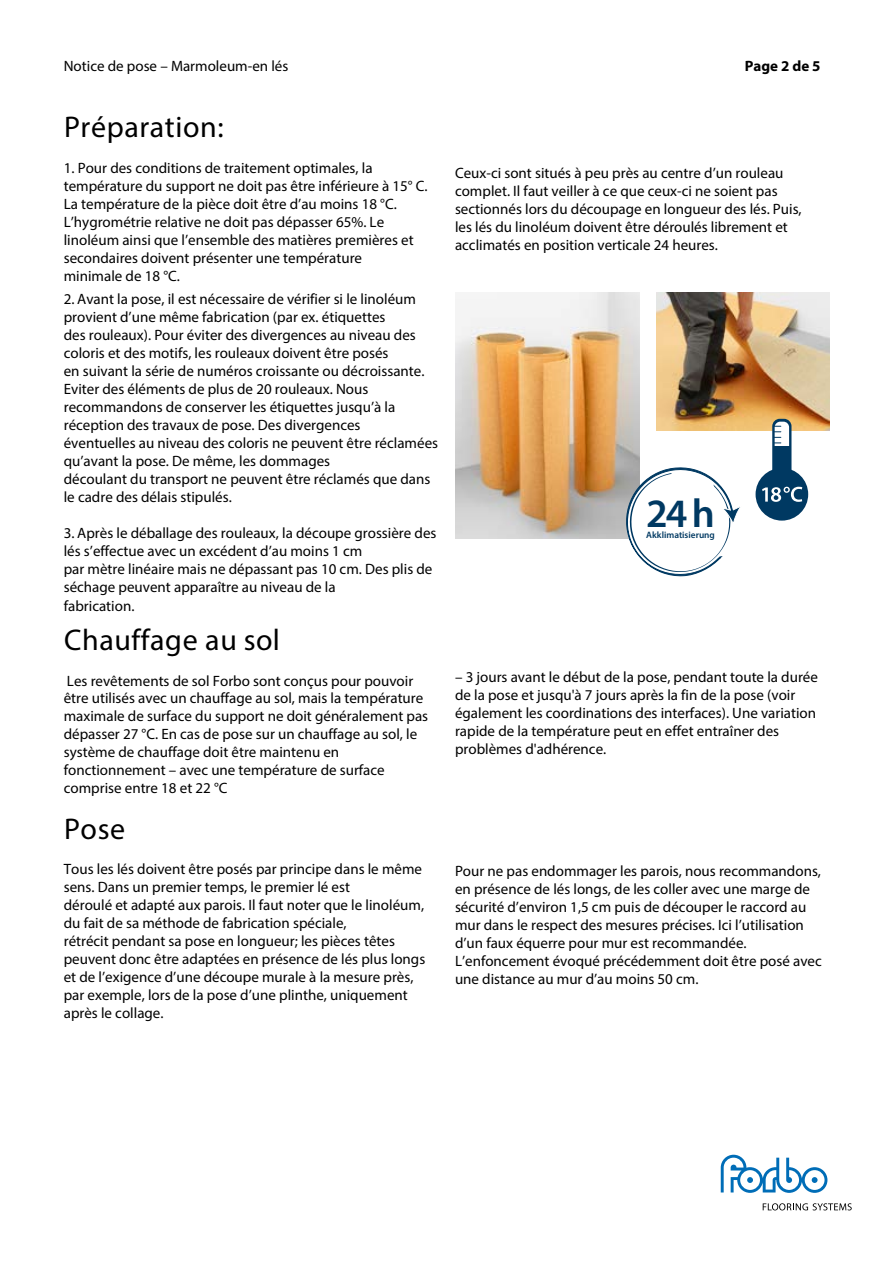
<style>
.page{position:relative;width:893px;height:1263px;background:#fff}
.page>*{position:absolute;margin:0;border:0;box-sizing:border-box;transform-origin:0 0}
.t1{font:600 40.35px "Myriad Pro";color:#003962}
.t2{font:30px "Myriad Pro";letter-spacing:.02em;color:#000}
.t3{font:15px/18px "Myriad Pro";color:#000}
.t4{font:700 15px "Myriad Pro";color:#000}
.t5{font:600 9.3px "Myriad Pro";color:#003962}
</style>
<div class="page">
<svg style="left:763px;top:1203px;width:89px;height:7px"></svg>
<svg style="left:721px;top:1155px;width:106px;height:38px"></svg>
<img style="left:656px;top:293px;width:173px;height:138px">
<img style="left:455px;top:293px;width:184px;height:246px">
<svg style="left:625px;top:466px;width:115px;height:111px"></svg>
<div style="left:756px;top:468px;width:52px;height:53px;background:#003962;border-radius:50%"></div>
<svg style="left:772px;top:419px;width:19px;height:79px"></svg>
<div style="left:775px;top:422px;width:14px;height:59px;background:#fff;border-radius:6px"></div>
<div style="left:773px;top:446px;width:17px;height:37px;background:#003962"></div>
<svg style="left:774px;top:426px;width:7px;height:18px"></svg>
<svg style="left:762px;top:487px;width:40px;height:15px"></svg>
<p class="t3" style="left:64px;top:56px;width:226px">Notice de pose – Marmoleum-en lés</p>
<p class="t4" style="left:745px;top:56px;width:77px">Page 2 de 5</p>
<h2 class="t2" style="left:64px;top:108px;width:161px">Préparation:</h2>
<p class="t3" style="left:64px;top:159px;width:365px">1. Pour des conditions de traitement optimales, la température du support ne doit pas être inférieure à 15° C.<br>La température de la pièce doit être d’au moins 18 °C.<br>L’hygrométrie relative ne doit pas dépasser 65%. Le linoléum ainsi que l’ensemble des matières premières et secondaires doivent présenter une température<br>minimale de 18 °C.</p>
<p class="t3" style="left:64px;top:290px;width:376px">2. Avant la pose, il est nécessaire de vérifier si le linoléum provient d’une même fabrication (par ex. étiquettes<br>des rouleaux). Pour éviter des divergences au niveau des coloris et des motifs, les rouleaux doivent être posés<br>en suivant la série de numéros croissante ou décroissante.<br>Eviter des éléments de plus de 20 rouleaux. Nous recommandons de conserver les étiquettes jusqu’à la réception des travaux de pose. Des divergences<br>éventuelles au niveau des coloris ne peuvent être réclamées qu’avant la pose. De même, les dommages<br>découlant du transport ne peuvent être réclamés que dans le cadre des délais stipulés.</p>
<p class="t3" style="left:64px;top:524px;width:374px">3. Après le déballage des rouleaux, la découpe grossière des lés s’effectue avec un excédent d’au moins 1 cm<br>par mètre linéaire mais ne dépassant pas 10 cm. Des plis de séchage peuvent apparaître au niveau de la<br>fabrication.</p>
<h2 class="t2" style="left:64px;top:621px;width:217px">Chauffage au sol</h2>
<p class="t3" style="left:64px;top:671px;width:366px">Les revêtements de sol Forbo sont conçus pour pouvoir être utilisés avec un chauffage au sol, mais la température maximale de surface du support ne doit généralement pas dépasser 27 °C. En cas de pose sur un chauffage au sol, le système de chauffage doit être maintenu en fonctionnement – avec une température de surface comprise entre 18 et 22 °C</p>
<h2 class="t2" style="left:64px;top:810px;width:63px">Pose</h2>
<p class="t3" style="left:64px;top:860px;width:363px">Tous les lés doivent être posés par principe dans le même sens. Dans un premier temps, le premier lé est<br>déroulé et adapté aux parois. Il faut noter que le linoléum, du fait de sa méthode de fabrication spéciale,<br>rétrécit pendant sa pose en longueur; les pièces têtes peuvent donc être adaptées en présence de lés plus longs et de l’exigence d’une découpe murale à la mesure près, par exemple, lors de la pose d’une plinthe, uniquement après le collage.</p>
<p class="t3" style="left:455px;top:164px;width:348px">Ceux-ci sont situés à peu près au centre d’un rouleau complet. Il faut veiller à ce que ceux-ci ne soient pas sectionnés lors du découpage en longueur des lés. Puis, les lés du linoléum doivent être déroulés librement et acclimatés en position verticale 24 heures.</p>
<h1 class="t1" style="left:646px;top:488px;width:70px">24 h</h1>
<p class="t5" style="left:646px;top:529px;width:70px">Akklimatisierung</p>
<p class="t3" style="left:455px;top:668px;width:364px">– 3 jours avant le début de la pose, pendant toute la durée de la pose et jusqu'à 7 jours après la fin de la pose (voir également les coordinations des interfaces). Une variation rapide de la température peut en effet entraîner des problèmes d'adhérence.</p>
<p class="t3" style="left:455px;top:862px;width:368px">Pour ne pas endommager les parois, nous recommandons, en présence de lés longs, de les coller avec une marge de sécurité d’environ 1,5 cm puis de découper le raccord au mur dans le respect des mesures précises. Ici l’utilisation d’un faux équerre pour mur est recommandée.<br>L’enfoncement évoqué précédemment doit être posé avec une distance au mur d’au moins 50 cm.</p>
</div>
